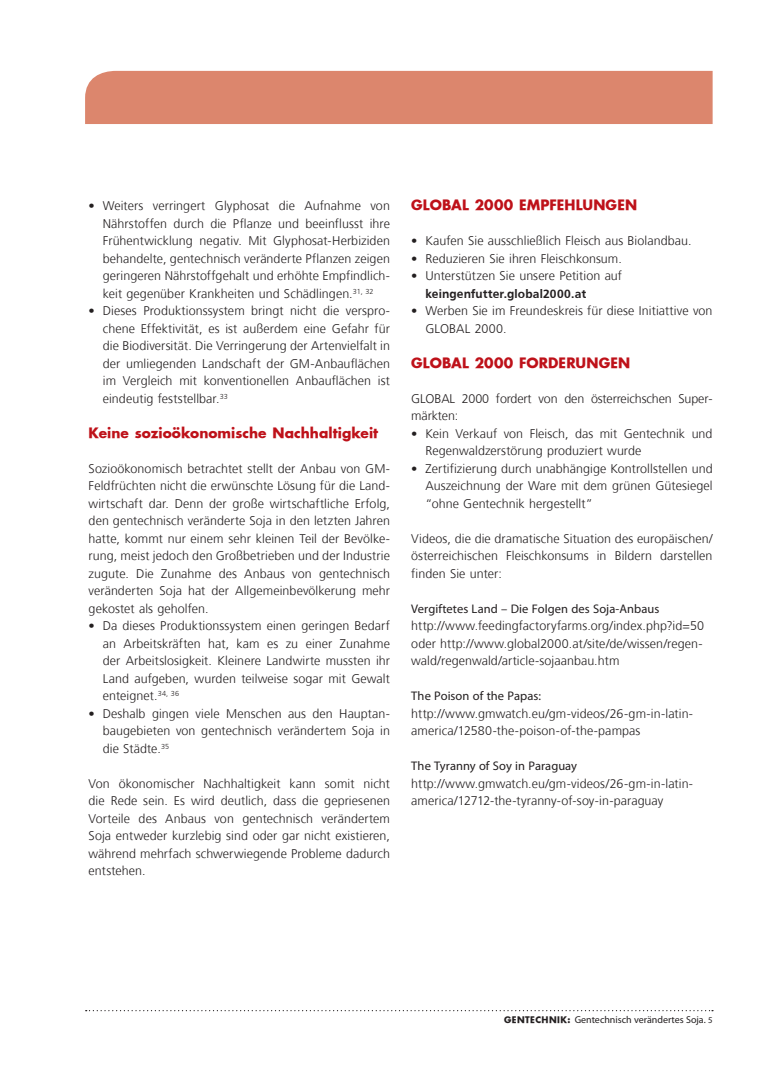
<style>
.page{position:relative;width:780px;height:1088px;background:#fff}
.page>*{position:absolute;margin:0;border:0;box-sizing:border-box;transform-origin:0 0}
.headline{font:700 13.75px "Futura";letter-spacing:.01em;color:#be1119}
.subheadline{font:700 13.75px "Futura";letter-spacing:.005em;color:#be1119}
.fliesstext_aufzählun{font:300 12.5px/17.5px "Frutiger";letter-spacing:.005em;color:#231f20;text-align:justify}
.fliesstext{font:300 12.5px/17.5px "Frutiger";letter-spacing:.005em;color:#231f20;text-align:justify}
.fliesstext-2{font:12.5px "Myriad Pro";letter-spacing:.005em;color:#231f20}
.t1{font:10px "Myriad Pro";letter-spacing:-.005em;color:#231f20}
.s1{font-weight:700}
.s2{font-family:"Futura";font-weight:700;font-size:8.75px}
.s3{font-size:8.75px}
</style>
<div class="page">
<svg style="left:86px;top:1010px;width:627px;height:1px"></svg>
<div style="left:85px;top:71px;width:627px;height:53px;background:#dc866d"></div>
<p class="fliesstext_aufzählun" style="left:103px;top:197px;width:289px;text-indent:-14px">• Weiters verringert Glyphosat die Aufnahme von Nährstoffen durch die Pflanze und beeinflusst ihre Frühentwicklung negativ. Mit Glyphosat-Herbiziden behandelte, gentechnisch veränderte Pflanzen zeigen geringeren Nährstoffgehalt und erhöhte Empfindlich&shy;keit gegenüber Krankheiten und Schädlingen.<sup>31,</sup> <sup>32</sup></p>
<p class="fliesstext_aufzählun" style="left:103px;top:302px;width:289px;text-indent:-14px">• Dieses Produktionssystem bringt nicht die verspro&shy;chene Effektivität, es ist außerdem eine Gefahr für die Biodiversität. Die Verringerung der Artenvielfalt in der umliegenden Landschaft der GM-Anbauflächen im Vergleich mit konventionellen Anbauflächen ist eindeutig feststellbar.<sup>33</sup></p>
<p class="subheadline" style="left:89px;top:423px;width:291px">Keine sozioökonomische Nachhaltigkeit</p>
<p class="fliesstext" style="left:89px;top:460px;width:303px">Sozioökonomisch betrachtet stellt der Anbau von GM-Feldfrüchten nicht die erwünschte Lösung für die Land&shy;wirtschaft dar. Denn der große wirtschaftliche Erfolg, den gentechnisch veränderte Soja in den letzten Jahren hatte, kommt nur einem sehr kleinen Teil der Bevölke&shy;rung, meist jedoch den Großbetrieben und der Industrie zugute. Die Zunahme des Anbaus von gentechnisch veränderten Soja hat der Allgemeinbevölkerung mehr gekostet als geholfen.</p>
<p class="fliesstext_aufzählun" style="left:103px;top:617px;width:289px;text-indent:-14px">• Da dieses Produktionssystem einen geringen Bedarf an Arbeitskräften hat, kam es zu einer Zunahme der Arbeitslosigkeit. Kleinere Landwirte mussten ihr Land aufgeben, wurden teilweise sogar mit Gewalt enteignet.<sup>34,</sup> <sup>36</sup></p>
<p class="fliesstext_aufzählun" style="left:103px;top:705px;width:289px;text-indent:-14px">• Deshalb gingen viele Menschen aus den Hauptan&shy;baugebieten von gentechnisch verändertem Soja in die Städte.<sup>35</sup></p>
<p class="fliesstext" style="left:89px;top:775px;width:303px">Von ökonomischer Nachhaltigkeit kann somit nicht die Rede sein. Es wird deutlich, dass die gepriesenen Vorteile des Anbaus von gentechnisch verändertem Soja entweder kurzlebig sind oder gar nicht existieren, während mehrfach schwerwiegende Probleme dadurch entstehen.</p>
<p class="headline" style="left:411px;top:196px;width:227px">GLOBAL 2000 EMPFEHLUNGEN</p>
<p class="fliesstext_aufzählun" style="left:411px;top:232px;width:282px">• Kaufen Sie ausschließlich Fleisch aus Biolandbau.</p>
<p class="fliesstext_aufzählun" style="left:411px;top:250px;width:212px">• Reduzieren Sie ihren Fleischkonsum.</p>
<p class="fliesstext_aufzählun" style="left:425px;top:267px;width:198px;text-indent:-14px">• Unterstützen Sie unsere Petition auf <span class="s1">keingenfutter.global2000.at</span></p>
<p class="fliesstext_aufzählun" style="left:425px;top:302px;width:288px;text-indent:-14px">• Werben Sie im Freundeskreis für diese Initiattive von<br>GLOBAL 2000.</p>
<p class="headline" style="left:411px;top:353px;width:220px">GLOBAL 2000 FORDERUNGEN</p>
<p class="fliesstext" style="left:411px;top:390px;width:303px">GLOBAL 2000 fordert von den österreichschen Super&shy;märkten:</p>
<p class="fliesstext_aufzählun" style="left:425px;top:425px;width:288px;text-indent:-14px">• Kein Verkauf von Fleisch, das mit Gentechnik und<br>Regenwaldzerstörung produziert wurde</p>
<p class="fliesstext_aufzählun" style="left:425px;top:460px;width:289px;text-indent:-14px">• Zertifizierung durch unabhängige Kontrollstellen und Auszeichnung der Ware mit dem grünen Gütesiegel “ohne Gentechnik hergestellt”</p>
<p class="fliesstext" style="left:411px;top:530px;width:303px">Videos, die die dramatische Situation des europäischen/ österreichischen Fleischkonsums in Bildern darstellen finden Sie unter:</p>
<p class="fliesstext-2" style="left:411px;top:601px;width:249px">Vergiftetes Land – Die Folgen des Soja-Anbaus</p>
<p class="fliesstext" style="left:411px;top:617px;width:294px">http://www.feedingfactoryfarms.org/index.php?id=50 oder http://www.global2000.at/site/de/wissen/regen&shy;wald/regenwald/article-sojaanbau.htm</p>
<p class="fliesstext-2" style="left:411px;top:688px;width:131px">The Poison of the Papas:</p>
<p class="fliesstext" style="left:411px;top:705px;width:283px">http://www.gmwatch.eu/gm-videos/26-gm-in-latin&shy;america/12580-the-poison-of-the-pampas</p>
<p class="fliesstext-2" style="left:411px;top:758px;width:167px">The Tyranny of Soy in Paraguay</p>
<p class="fliesstext" style="left:411px;top:775px;width:283px">http://www.gmwatch.eu/gm-videos/26-gm-in-latin&shy;america/12712-the-tyranny-of-soy-in-paraguay</p>
<p class="t1" style="left:504px;top:1013px;width:210px"><span class="s2">GENTECHNIK:</span> Gentechnisch verändertes Soja. <span class="s3">5</span></p>
</div>
